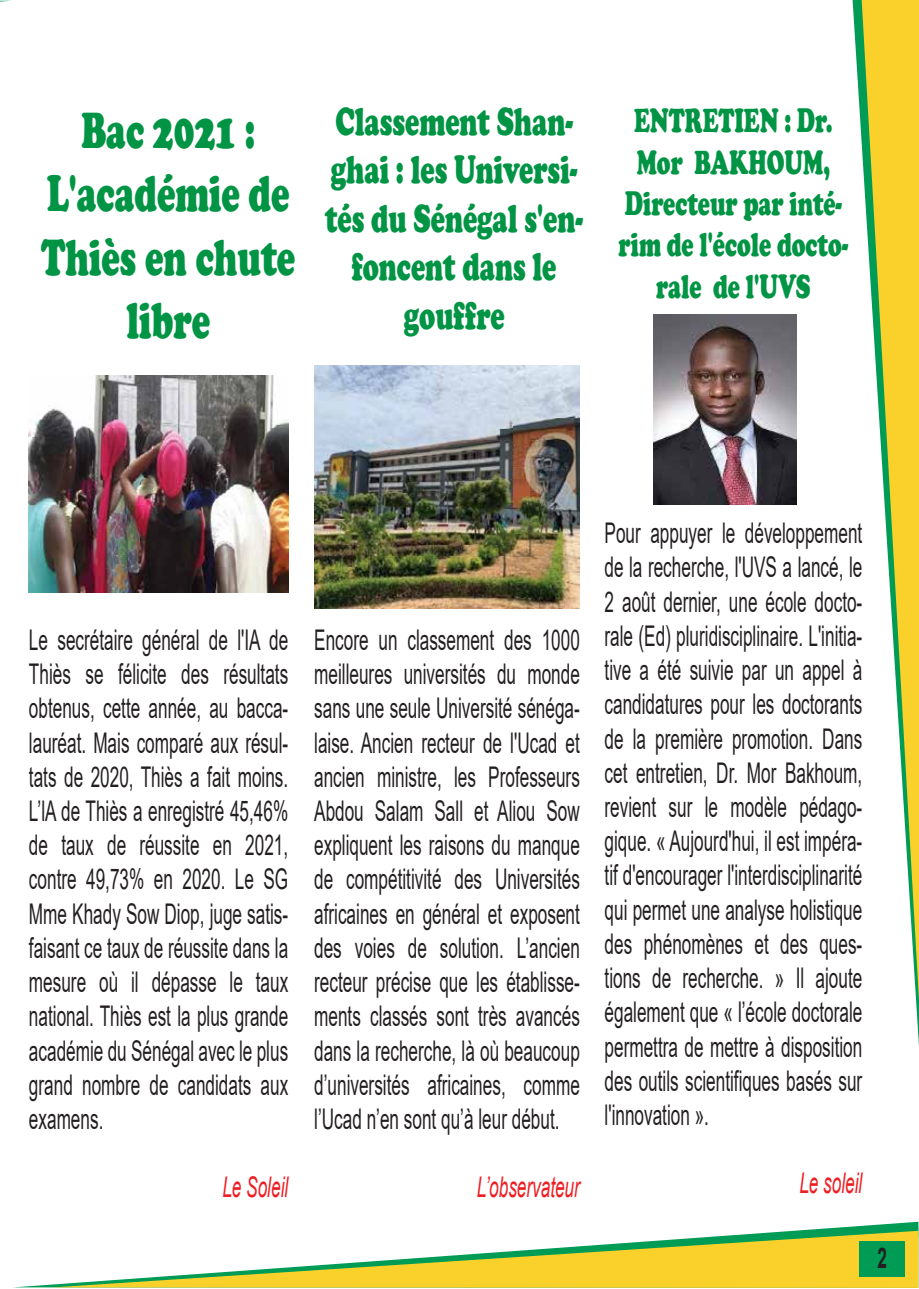
<style>
.page{position:relative;width:919px;height:1289px;background:#fff}
.page>*{position:absolute;margin:0;border:0;box-sizing:border-box;transform-origin:0 0}
.t1{font:900 52.5px/63px "Cooper";color:#009444;text-align:center;scale:.66 1}
.t2{font:900 40.5px/48.6px "Cooper";color:#009444;text-align:center;scale:.66 1}
.t3{font:900 34.5px/41.4px "Cooper";color:#009444;text-align:center;scale:.66 1}
.t4{font:28.5px/34.2px "Arial";color:#231f20;text-align:justify;scale:.6 1}
.t5{font:italic 28.5px "Arial";color:#ed1f24;scale:.6 1}
.t6{font:700 28.5px "Arial";color:#231f20;scale:.6 1}
</style>
<div class="page">
<svg style="left:19px;top:1221px;width:899px;height:66px"></svg>
<svg style="left:53px;top:1230px;width:865px;height:57px"></svg>
<svg style="left:852px;top:0;width:66px;height:1030px"></svg>
<svg style="left:861px;top:0;width:57px;height:1000px"></svg>
<div style="left:859px;top:1240px;width:45px;height:36px;background:#009b55"></div>
<img style="left:29px;top:376px;width:259px;height:216px">
<img style="left:314px;top:365px;width:266px;height:243px">
<img style="left:653px;top:314px;width:143px;height:190px">
<h1 class="t1" style="left:41px;top:99px;width:386px">Bac 2021 :<br>L'académie de<br>Thiès en chute libre</h1>
<h2 class="t2" style="left:325px;top:97px;width:392px">Classement Shan&shy;ghai : les Universi&shy;tés du Sénégal s'en&shy;foncent dans le gouffre</h2>
<p class="t3" style="left:618px;top:100px;width:350px">ENTRETIEN : Dr.<br>Mor BAKHOUM,<br>Directeur par inté&shy;rim de l'école docto&shy;rale de l'UVS</p>
<p class="t4" style="left:29px;top:622px;width:433px">Le secrétaire général de l'IA de Thiès se félicite des résultats obtenus, cette année, au bacca&shy;lauréat. Mais comparé aux résul&shy;tats de 2020, Thiès a fait moins.<br>L’lA de Thiès a enregistré 45,46% de taux de réussite en 2021, contre 49,73% en 2020. Le SG Mme Khady Sow Diop, juge satis&shy;faisant ce taux de réussite dans la mesure où il dépasse le taux national. Thiès est la plus grande académie du Sénégal avec le plus grand nombre de candidats aux examens.</p>
<p class="t5" style="left:222px;top:1168px;width:111px">Le Soleil</p>
<p class="t4" style="left:314px;top:622px;width:444px">Encore un classement des 1000 meilleures universités du monde sans une seule Université sénéga&shy;laise. Ancien recteur de l'Ucad et ancien ministre, les Professeurs Abdou Salam Sall et Aliou Sow expliquent les raisons du manque de compétitivité des Universités africaines en général et exposent des voies de solution. L’ancien recteur précise que les établisse&shy;ments classés sont très avancés dans la recherche, là où beaucoup d’universités africaines, comme l’Ucad n’en sont qu’à leur début.</p>
<p class="t5" style="left:477px;top:1168px;width:173px">L’observateur</p>
<p class="t4" style="left:604px;top:516px;width:431px">Pour appuyer le développement de la recherche, l'UVS a lancé, le 2 août dernier, une école docto&shy;rale (Ed) pluridisciplinaire. L'initia&shy;tive a été suivie par un appel à candidatures pour les doctorants de la première promotion. Dans cet entretien, Dr. Mor Bakhoum, revient sur le modèle pédago&shy;gique. « Aujourd'hui, il est impéra&shy;tif d'encourager l'interdisciplinarité qui permet une analyse holistique des phénomènes et des ques&shy;tions de recherche. » Il ajoute également que « l’école doctorale permettra de mettre à disposition des outils scientifiques basés sur l'innovation ».</p>
<p class="t5" style="left:799px;top:1164px;width:106px">Le soleil</p>
<p class="t6" style="left:877px;top:1237px;width:17px">2</p>
</div>
